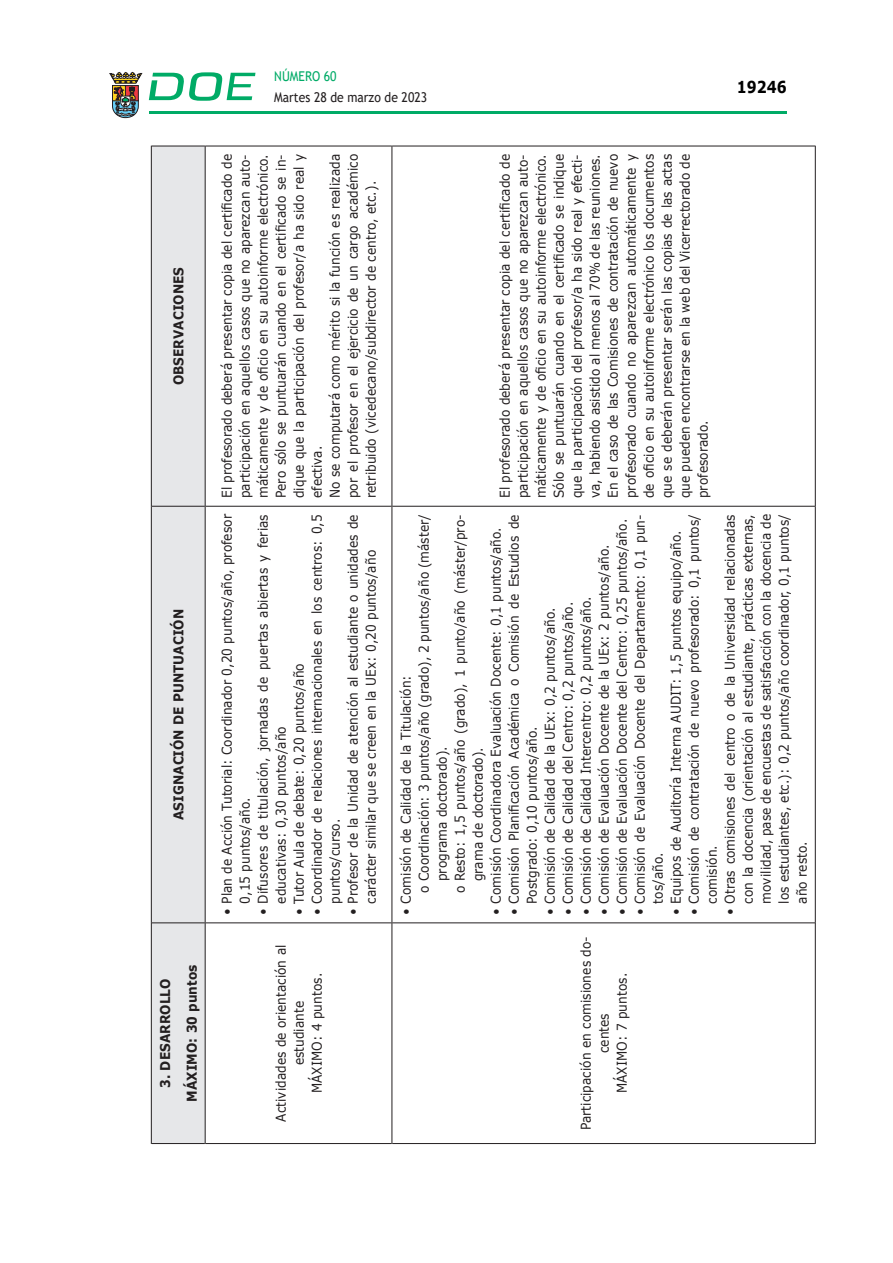
<style>
.page{position:relative;width:893px;height:1263px;background:#fff}
.page>*{position:absolute;margin:0;border:0;box-sizing:border-box;transform-origin:0 0}
.t1{font:700 16.5px "Verdana";color:#000;scale:.85 1}
.CUERPO_DE_TEXTO{font:13.5px/18px "Verdana";letter-spacing:.005em;color:#231f20;scale:.9 1}
.TABLATITULO{font:700 13.5px "Verdana";letter-spacing:.005em;color:#231f20;scale:.9 1}
.t2{font:13.5px "Trebuchet MS";color:#231f20;scale:.9 1}
.t3{font:13.5px "Trebuchet MS";color:#00ab67;scale:.9 1}
</style>
<div class="page">
<hr style="left:149px;top:111px;width:638px;height:3px;background:#00ab66">
<svg style="left:109px;top:72px;width:33px;height:46px"></svg>
<svg style="left:149px;top:72px;width:106px;height:29px"></svg>
<div style="left:152px;top:147px;width:53px;height:996px;background:#e6e7e9"></div>
<hr style="left:151px;top:923px;width:1px;height:221px;background:#231f20">
<hr style="left:152px;top:1143px;width:53px;height:1px;background:#231f20">
<hr style="left:151px;top:506px;width:1px;height:417px;background:#231f20">
<hr style="left:152px;top:922px;width:53px;height:1px;background:#231f20">
<hr style="left:151px;top:146px;width:1px;height:360px;background:#231f20">
<hr style="left:152px;top:506px;width:53px;height:1px;background:#231f20">
<hr style="left:152px;top:146px;width:53px;height:1px;background:#231f20">
<hr style="left:205px;top:923px;width:1px;height:221px;background:#231f20">
<hr style="left:205px;top:506px;width:1px;height:417px;background:#231f20">
<hr style="left:205px;top:146px;width:1px;height:360px;background:#231f20">
<hr style="left:206px;top:1143px;width:186px;height:1px;background:#231f20">
<hr style="left:206px;top:922px;width:186px;height:1px;background:#231f20">
<hr style="left:206px;top:506px;width:186px;height:1px;background:#231f20">
<hr style="left:206px;top:146px;width:186px;height:1px;background:#231f20">
<hr style="left:392px;top:923px;width:1px;height:221px;background:#231f20">
<hr style="left:392px;top:1143px;width:423px;height:1px;background:#231f20">
<hr style="left:392px;top:506px;width:1px;height:417px;background:#231f20">
<hr style="left:392px;top:922px;width:423px;height:1px;background:#231f20">
<hr style="left:392px;top:146px;width:1px;height:360px;background:#231f20">
<hr style="left:392px;top:506px;width:423px;height:1px;background:#231f20">
<hr style="left:392px;top:146px;width:423px;height:1px;background:#231f20">
<hr style="left:815px;top:923px;width:1px;height:221px;background:#231f20">
<hr style="left:815px;top:506px;width:1px;height:417px;background:#231f20">
<hr style="left:815px;top:146px;width:1px;height:360px;background:#231f20">
<p class="TABLATITULO" style="left:169px;top:385px;width:133px;rotate:-90deg">OBSERVACIONES</p>
<p class="TABLATITULO" style="left:169px;top:820px;width:236px;rotate:-90deg">ASIGNACIÓN DE PUNTUACIÓN</p>
<p class="TABLATITULO" style="left:156px;top:1088px;width:123px;rotate:-90deg">3. DESARROLLO</p>
<p class="TABLATITULO" style="left:182px;top:1102px;width:154px;rotate:-90deg">MÁXIMO: 30 puntos</p>
<p class="t3" style="left:274px;top:67px;width:71px">NÚMERO 60</p>
<p class="t2" style="left:274px;top:88px;width:171px">Martes 28 de marzo de 2023</p>
<p class="CUERPO_DE_TEXTO" style="left:218px;top:498px;width:384px;text-align:justify;rotate:-90deg">El profesorado deberá presentar copia del certificado de participación en aquellos casos que no aparezcan auto&shy;máticamente y de oficio en su autoinforme electrónico.<br>Pero sólo se puntuarán cuando en el certificado se in&shy;dique que la participación del profesor/a ha sido real y efectiva.</p>
<p class="CUERPO_DE_TEXTO" style="left:326px;top:498px;width:384px;text-align:justify;rotate:-90deg">No se computará como mérito si la función es realizada por el profesor en el ejercicio de un cargo académico retribuido (vicedecano/subdirector de centro, etc.).</p>
<p class="CUERPO_DE_TEXTO" style="left:496px;top:498px;width:384px;text-align:justify;rotate:-90deg">El profesorado deberá presentar copia del certificado de participación en aquellos casos que no aparezcan auto&shy;máticamente y de oficio en su autoinforme electrónico.<br>Sólo se puntuarán cuando en el certificado se indique que la participación del profesor/a ha sido real y efecti&shy;va, habiendo asistido al menos al 70% de las reuniones.</p>
<p class="CUERPO_DE_TEXTO" style="left:604px;top:498px;width:384px;text-align:justify;rotate:-90deg">En el caso de las Comisiones de contratación de nuevo profesorado cuando no aparezcan automáticamente y de oficio en su autoinforme electrónico los documentos que se deberán presentar serán las copias de las actas que pueden encontrarse en la web del Vicerrectorado de profesorado.</p>
<p class="t1" style="left:737px;top:75px;width:60px">19246</p>
<p class="CUERPO_DE_TEXTO" style="left:218px;top:904px;width:434px;text-indent:-11px;rotate:-90deg">• Plan de Acción Tutorial: Coordinador 0,20 puntos/año, profesor<br>0,15 puntos/año.</p>
<p class="CUERPO_DE_TEXTO" style="left:254px;top:904px;width:434px;text-indent:-11px;rotate:-90deg">• Difusores de titulación, jornadas de puertas abiertas y ferias educativas: 0,30 puntos/año</p>
<p class="CUERPO_DE_TEXTO" style="left:308px;top:904px;width:434px;text-indent:-11px;rotate:-90deg">• Coordinador de relaciones internacionales en los centros: 0,5 puntos/curso.</p>
<p class="CUERPO_DE_TEXTO" style="left:344px;top:904px;width:434px;text-indent:-11px;rotate:-90deg">• Profesor de la Unidad de atención al estudiante o unidades de carácter similar que se creen en la UEx: 0,20 puntos/año</p>
<p class="CUERPO_DE_TEXTO" style="left:290px;top:915px;width:281px;rotate:-90deg">• Tutor Aula de debate: 0,20 puntos/año</p>
<p class="CUERPO_DE_TEXTO" style="left:272px;top:1122px;width:198px;text-align:center;rotate:-90deg">Actividades de orientación al estudiante</p>
<p class="CUERPO_DE_TEXTO" style="left:308px;top:1093px;width:135px;rotate:-90deg">MÁXIMO: 4 puntos.</p>
<p class="CUERPO_DE_TEXTO" style="left:415px;top:881px;width:409px;text-indent:-12px;rotate:-90deg">o Coordinación: 3 puntos/año (grado), 2 puntos/año (máster/ programa doctorado).</p>
<p class="CUERPO_DE_TEXTO" style="left:451px;top:881px;width:409px;text-indent:-12px;rotate:-90deg">o Resto: 1,5 puntos/año (grado), 1 punto/año (máster/pro&shy;grama de doctorado).</p>
<p class="CUERPO_DE_TEXTO" style="left:685px;top:904px;width:434px;text-indent:-11px;rotate:-90deg">• Comisión de contratación de nuevo profesorado: 0,1 puntos/ comisión.</p>
<p class="CUERPO_DE_TEXTO" style="left:721px;top:904px;width:434px;text-align:justify;text-indent:-11px;rotate:-90deg">• Otras comisiones del centro o de la Universidad relacionadas con la docencia (orientación al estudiante, prácticas externas, movilidad, pase de encuestas de satisfacción con la docencia de los estudiantes, etc.): 0,2 puntos/año coordinador, 0,1 puntos/ año resto.</p>
<p class="CUERPO_DE_TEXTO" style="left:505px;top:904px;width:434px;text-indent:-11px;rotate:-90deg">• Comisión Planificación Académica o Comisión de Estudios de<br>Postgrado: 0,10 puntos/año.</p>
<p class="CUERPO_DE_TEXTO" style="left:613px;top:915px;width:441px;rotate:-90deg">• Comisión de Evaluación Docente del Centro: 0,25 puntos/año.</p>
<p class="CUERPO_DE_TEXTO" style="left:631px;top:904px;width:434px;text-indent:-11px;rotate:-90deg">• Comisión de Evaluación Docente del Departamento: 0,1 pun&shy;tos/año.</p>
<p class="CUERPO_DE_TEXTO" style="left:487px;top:915px;width:432px;rotate:-90deg">• Comisión Coordinadora Evaluación Docente: 0,1 puntos/año.</p>
<p class="CUERPO_DE_TEXTO" style="left:667px;top:915px;width:428px;rotate:-90deg">• Equipos de Auditoría Interna AUDIT: 1,5 puntos equipo/año.</p>
<p class="CUERPO_DE_TEXTO" style="left:595px;top:915px;width:413px;rotate:-90deg">• Comisión de Evaluación Docente de la UEx: 2 puntos/año.</p>
<p class="CUERPO_DE_TEXTO" style="left:541px;top:915px;width:343px;rotate:-90deg">• Comisión de Calidad de la UEx: 0,2 puntos/año.</p>
<p class="CUERPO_DE_TEXTO" style="left:559px;top:915px;width:349px;rotate:-90deg">• Comisión de Calidad del Centro: 0,2 puntos/año.</p>
<p class="CUERPO_DE_TEXTO" style="left:577px;top:915px;width:355px;rotate:-90deg">• Comisión de Calidad Intercentro: 0,2 puntos/año.</p>
<p class="CUERPO_DE_TEXTO" style="left:397px;top:915px;width:268px;rotate:-90deg">• Comisión de Calidad de la Titulación:</p>
<p class="CUERPO_DE_TEXTO" style="left:577px;top:1130px;width:217px;text-align:center;rotate:-90deg">Participación en comisiones do&shy;centes</p>
<p class="CUERPO_DE_TEXTO" style="left:613px;top:1093px;width:135px;rotate:-90deg">MÁXIMO: 7 puntos.</p>
</div>
